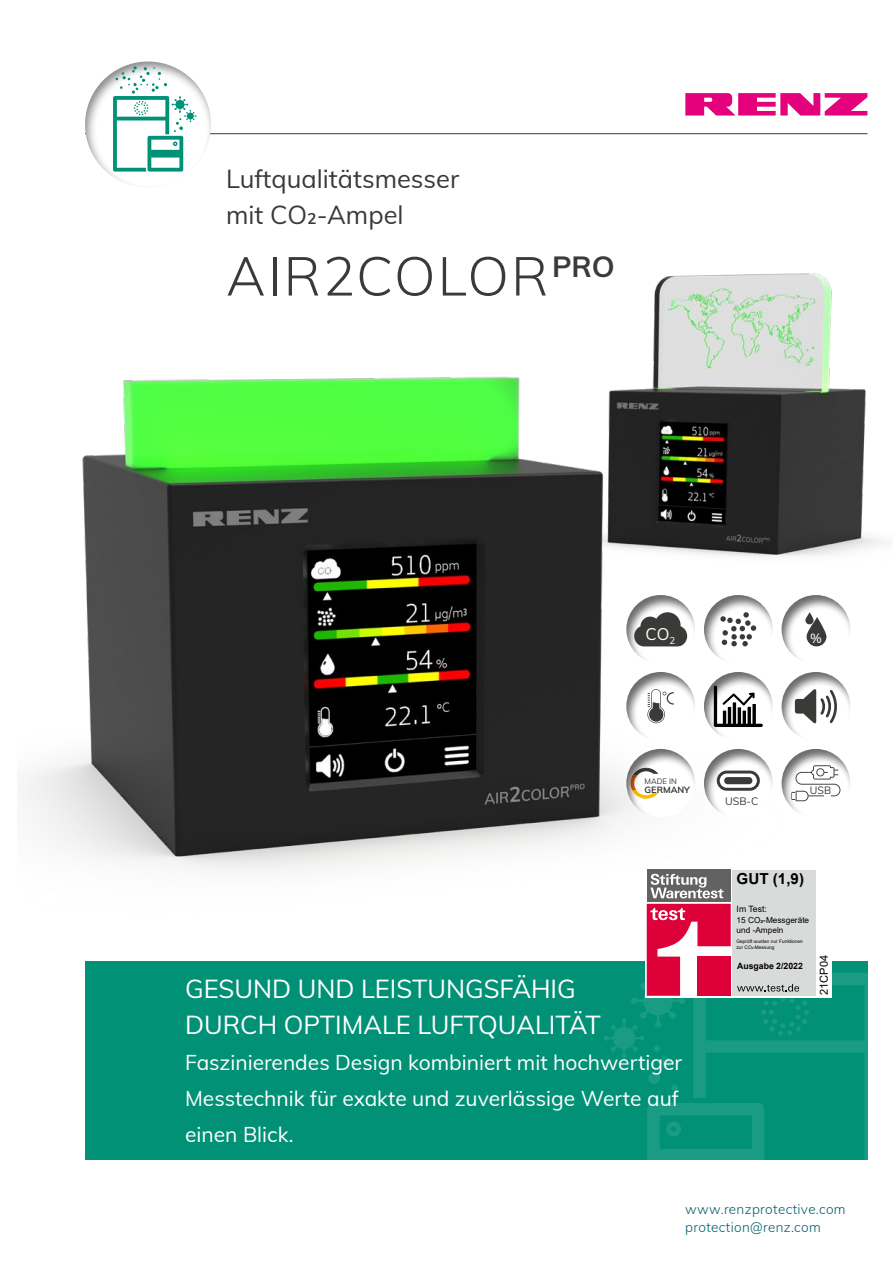
<style>
.page{position:relative;width:893px;height:1263px;background:#fff}
.page>*{position:absolute;margin:0;border:0;box-sizing:border-box;transform-origin:0 0}
.t1{font:300 54px "Mulish";letter-spacing:.04em;color:#3a3a39}
.t2{font:25.5px/36px "Mulish";color:#fff}
.t3{font:25.5px/36px "Mulish";color:#3a3a39}
.t4{font:21px/36px "Mulish";color:#fff}
.t5{font:16.5px "Mulish";color:#fff}
.t6{font:700 15.15px "Arial";color:#000}
.t7{font:300 13.5px/18px "Mulish";letter-spacing:.025em;color:#005d6b}
.t8{font:13.35px "Mulish";color:#fff}
.t9{font:11.1px "Arial";color:#000}
.t10{font:10.5px "Mulish";color:#3a3a39}
.t11{font:700 9px "Mulish";color:#3a3a39}
.t12{font:700 8.7px "Arial";color:#000}
.t13{font:8.7px "Arial";color:#000}
.t14{font:8.25px/10.5px "Arial";color:#000}
.t15{font:7.65px "Mulish";color:#3a3a39}
.t16{font:4.8px/5.7px "Arial";color:#000}
</style>
<div class="page">
<img style="left:23px;top:93px;width:861px;height:1067px">
<div style="left:85px;top:962px;width:782px;height:198px;background:#009177"></div>
<div style="left:613px;top:584px;width:96px;height:81px;background:#3a3a39;opacity:.75"></div>
<svg style="left:634px;top:612px;width:53px;height:34px"></svg>
<div style="left:691px;top:584px;width:96px;height:81px;background:#3a3a39;opacity:.75"></div>
<svg style="left:720px;top:612px;width:36px;height:34px"></svg>
<div style="left:769px;top:584px;width:95px;height:81px;background:#3a3a39;opacity:.75"></div>
<svg style="left:805px;top:612px;width:22px;height:34px"></svg>
<div style="left:613px;top:738px;width:96px;height:81px;background:#3a3a39;opacity:.75"></div>
<div style="left:691px;top:738px;width:96px;height:81px;background:#3a3a39;opacity:.75"></div>
<div style="left:769px;top:738px;width:95px;height:81px;background:#3a3a39;opacity:.75"></div>
<div style="left:613px;top:661px;width:96px;height:81px;background:#3a3a39;opacity:.75"></div>
<svg style="left:647px;top:689px;width:27px;height:34px"></svg>
<div style="left:769px;top:661px;width:95px;height:81px;background:#3a3a39;opacity:.75"></div>
<svg style="left:795px;top:688px;width:43px;height:36px"></svg>
<div style="left:691px;top:661px;width:96px;height:81px;background:#3a3a39;opacity:.75"></div>
<div style="left:71px;top:52px;width:153px;height:138px;background:#3a3a39;opacity:.6"></div>
<svg style="left:113px;top:66px;width:84px;height:106px"></svg>
<svg style="left:685px;top:93px;width:182px;height:23px"></svg>
<svg style="left:645px;top:868px;width:187px;height:36px"></svg>
<div style="left:733px;top:870px;width:83px;height:126px;background:#d9dada"></div>
<div style="left:647px;top:870px;width:84px;height:32px;background:#626261"></div>
<svg style="left:650px;top:874px;width:73px;height:24px"></svg>
<svg style="left:604px;top:904px;width:263px;height:256px"></svg>
<p class="t3" style="left:226px;top:159px;width:235px">Luftqualitätsmesser mit CO₂-Ampel</p>
<h1 class="t1" style="left:226px;top:237px;width:390px">AIR2COLOR<sup>PRO</sup></h1>
<p class="t5" style="left:646px;top:622px;width:31px">CO<sub>2</sub></p>
<p class="t8" style="left:811px;top:629px;width:13px">%</p>
<p class="t15" style="left:645px;top:775px;width:34px">MADE IN</p>
<p class="t11" style="left:645px;top:783px;width:47px">GERMANY</p>
<p class="t10" style="left:725px;top:793px;width:35px">USB-C</p>
<p class="t10" style="left:810px;top:783px;width:23px">USB</p>
<p class="t2" style="left:185px;top:969px;width:417px">GESUND UND LEISTUNGSFÄHIG<br>DURCH OPTIMALE LUFTQUALITÄT</p>
<p class="t4" style="left:185px;top:1043px;width:499px">Faszinierendes Design kombiniert mit hochwertiger<br>Messtechnik für exakte und zuverlässige Werte auf einen Blick.</p>
<p class="t6" style="left:737px;top:868px;width:69px">GUT (1,9)</p>
<p class="t13" style="left:737px;top:903px;width:32px">Im Test:</p>
<p class="t14" style="left:737px;top:914px;width:74px">15 CO2-Messgeräte und -Ampeln</p>
<p class="t12" style="left:737px;top:959px;width:67px">Ausgabe 2/2022</p>
<p class="t16" style="left:737px;top:938px;width:68px">Geprüft wurden nur Funktionen zur CO2-Messung</p>
<p class="t9" style="left:816px;top:995px;width:41px;rotate:-90deg">21CP04</p>
<p class="t7" style="left:685px;top:1199px;width:162px">www.renzprotective.com protection@renz.com</p>
</div>
